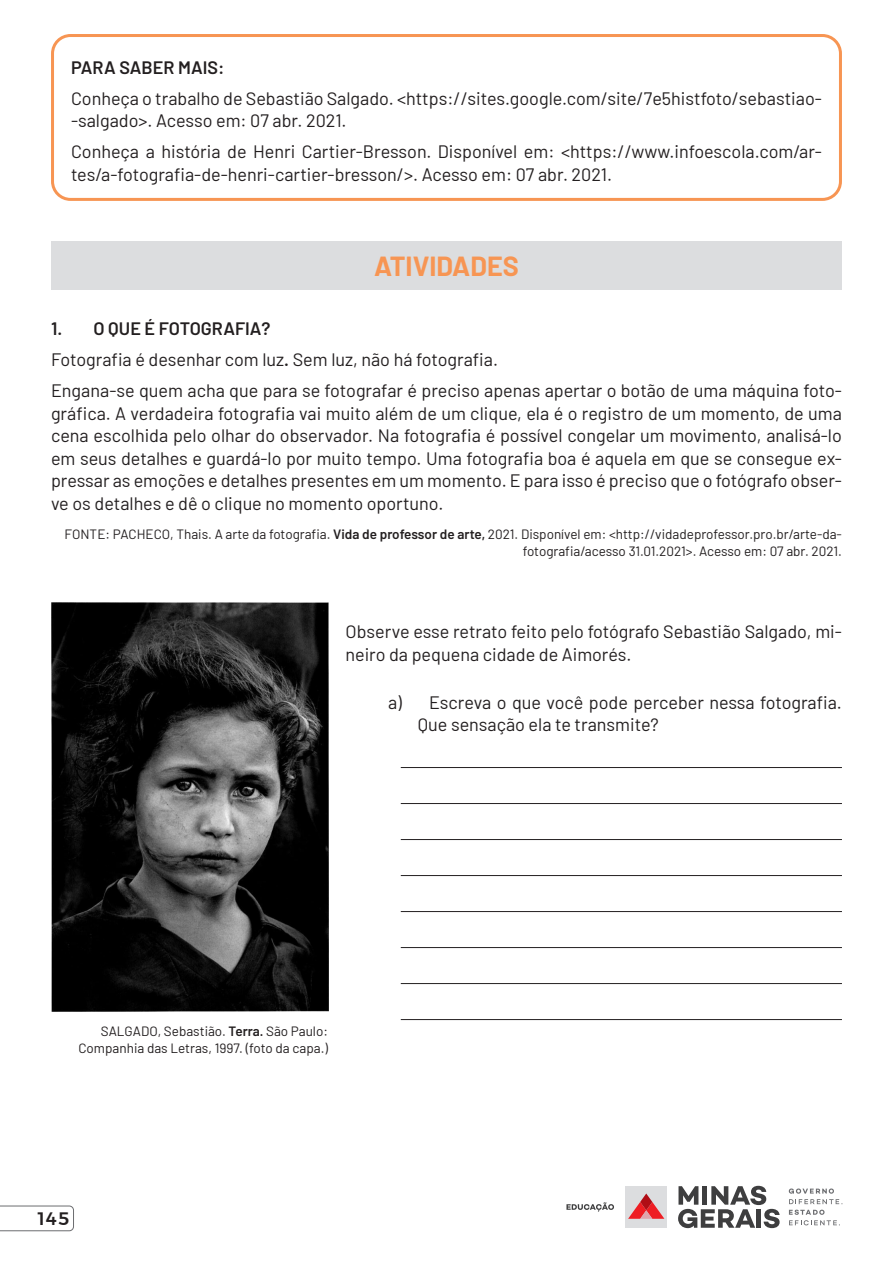
<style>
.page{position:relative;width:893px;height:1263px;background:#fff}
.page>*{position:absolute;margin:0;border:0;box-sizing:border-box;transform-origin:0 0}
.t1{font:700 27px "Barlow";color:#f79553}
.t2{font:18px/22.5px "Barlow";color:#231f20}
.t3{font:600 18px "Barlow";color:#231f20}
.t4{font:500 18px "Montserrat";color:#231f20}
.t5{font:13.5px/16.5px "Barlow";color:#231f20;text-align:right}
.s1{font-weight:600}
</style>
<div class="page">
<div style="left:625px;top:1186px;width:42px;height:42px;background:#dcdddf"></div>
<svg style="left:628px;top:1193px;width:36px;height:26px"></svg>
<svg style="left:678px;top:1186px;width:102px;height:42px"></svg>
<svg style="left:789px;top:1188px;width:53px;height:16px"></svg>
<svg style="left:789px;top:1210px;width:51px;height:15px"></svg>
<svg style="left:566px;top:1202px;width:48px;height:9px"></svg>
<svg style="left:0;top:1205px;width:74px;height:26px"></svg>
<hr style="left:401px;top:767px;width:441px;height:1px;background:#231f20">
<hr style="left:401px;top:803px;width:441px;height:1px;background:#231f20">
<hr style="left:401px;top:839px;width:441px;height:1px;background:#231f20">
<hr style="left:401px;top:875px;width:441px;height:1px;background:#231f20">
<hr style="left:401px;top:911px;width:441px;height:1px;background:#231f20">
<hr style="left:401px;top:947px;width:441px;height:1px;background:#231f20">
<hr style="left:401px;top:983px;width:441px;height:1px;background:#231f20">
<hr style="left:401px;top:1019px;width:441px;height:1px;background:#231f20">
<div style="left:51px;top:34px;width:791px;height:167px;border:3px solid #f79553;border-radius:18px"></div>
<div style="left:51px;top:241px;width:791px;height:48px;background:#dcdddf"></div>
<img style="left:51px;top:603px;width:277px;height:409px">
<p class="t3" style="left:71px;top:54px;width:155px">PARA SABER MAIS:</p>
<p class="t2" style="left:71px;top:85px;width:752px">Conheça o trabalho de Sebastião Salgado. &lt;https://sites.google.com/site/7e5histfoto/sebastiao--salgado&gt;. Acesso em: 07 abr. 2021.</p>
<p class="t2" style="left:71px;top:139px;width:752px">Conheça a história de Henri Cartier-Bresson. Disponível em: &lt;https://www.infoescola.com/ar&shy;tes/a-fotografia-de-henri-cartier-bresson/&gt;. Acesso em: 07 abr. 2021.</p>
<h1 class="t1" style="left:374px;top:247px;width:146px">ATIVIDADES</h1>
<p class="t2" style="left:51px;top:312px;width:792px;line-height:31px"><span class="s1">1. O QUE É FOTOGRAFIA?<br></span>Fotografia é desenhar com luz<span class="s1">.</span> Sem luz, não há fotografia.<br>Engana-se quem acha que para se fotografar é preciso apenas apertar o botão de uma máquina foto-</p>
<p class="t2" style="left:51px;top:401px;width:792px;text-align:justify">gráfica. A verdadeira fotografia vai muito além de um clique, ela é o registro de um momento, de uma cena escolhida pelo olhar do observador. Na fotografia é possível congelar um movimento, analisá-lo em seus detalhes e guardá-lo por muito tempo. Uma fotografia boa é aquela em que se consegue ex&shy;pressar as emoções e detalhes presentes em um momento. E para isso é preciso que o fotógrafo obser&shy;ve os detalhes e dê o clique no momento oportuno.</p>
<p class="t5" style="left:65px;top:525px;width:779px">FONTE: PACHECO, Thais. A arte da fotografia. <span class="s1">Vida de professor de arte,</span> 2021. Disponível em: &lt;http://vidadeprofessor.pro.br/arte-da&shy;fotografia/acesso 31.01.2021&gt;. Acesso em: 07 abr. 2021.</p>
<p class="t2" style="left:345px;top:619px;width:498px">Observe esse retrato feito pelo fotógrafo Sebastião Salgado, mi&shy;neiro da pequena cidade de Aimorés.</p>
<p class="t2" style="left:418px;top:689px;width:426px;text-indent:-30px">a) Escreva o que você pode perceber nessa fotografia.<br>Que sensação ela te transmite?</p>
<p class="t5" style="left:78px;top:1022px;width:251px">SALGADO, Sebastião. <span class="s1">Terra.</span> São Paulo:<br>Companhia das Letras, 1997. (foto da capa.)</p>
<p class="t4" style="left:38px;top:1204px;width:33px">145</p>
</div>
